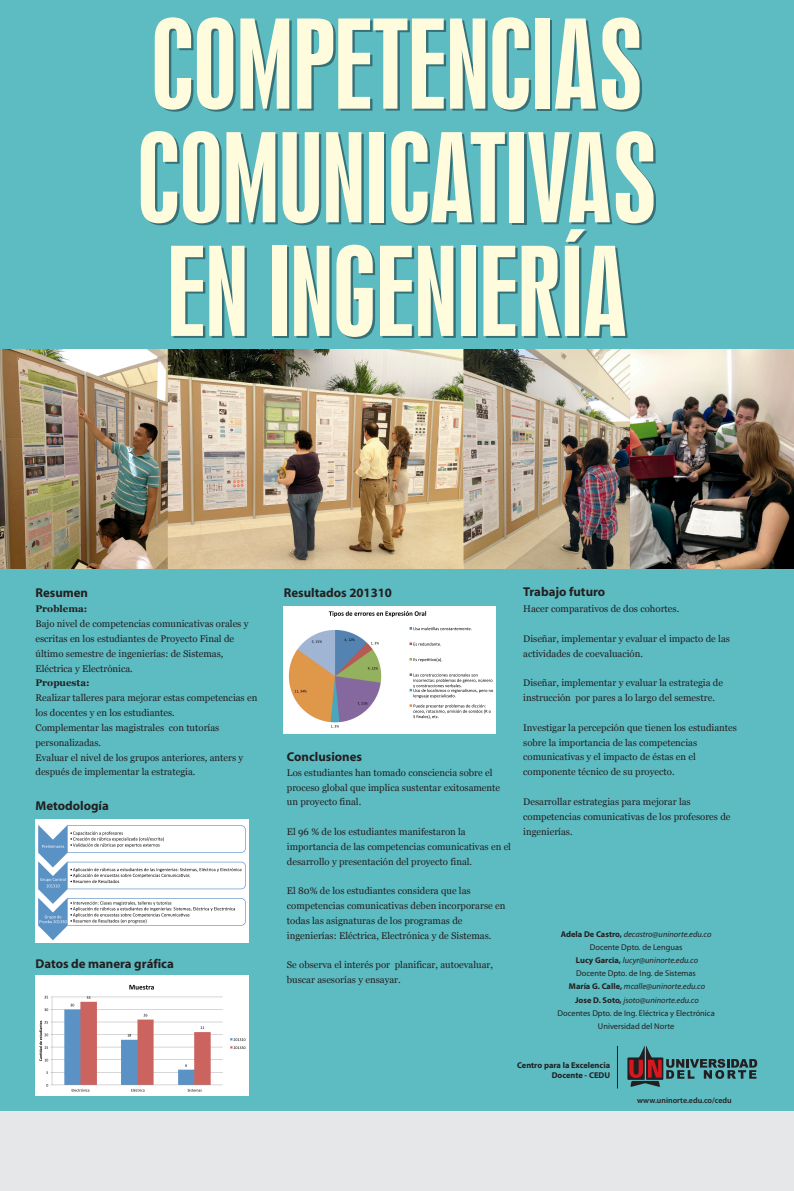
<style>
.page{position:relative;width:794px;height:1191px;background:#fff}
.page>*{position:absolute;margin:0;border:0;box-sizing:border-box;transform-origin:0 0}
.t1{font:115.2px/113.6px "Swiss 924 BT Regular B";color:#fffcdd}
.t2{font:700 12.8px "Myriad";color:#231f20}
.t3{font:9.6px/14.8px "Georgia";color:#231f20}
.t4{font:700 9.6px "Georgia";color:#231f20}
.t5{font:8.4px/13.2px "Myriad Pro";color:#231f20;text-align:center}
.t6{font:700 8.4px/10.1px "Myriad";color:#231f20;text-align:right}
.t7{font:600 8px "Myriad Pro";color:#231f20}
.s1{font-weight:700}
.s2{font-style:italic}
</style>
<div class="page">
<div style="left:0;top:0;width:794px;height:1122px;background:#5dbbc2"></div>
<svg style="left:627px;top:1046px;width:130px;height:41px"></svg>
<div style="left:0;top:1111px;width:794px;height:80px;background:#e6e7e9"></div>
<hr style="left:617px;top:1046px;width:1px;height:42px;background:#231f20">
<img style="left:35px;top:820px;width:214px;height:123px">
<img style="left:35px;top:975px;width:214px;height:120px">
<img style="left:284px;top:606px;width:211px;height:127px">
<img style="left:0;top:349px;width:794px;height:219px">
<h1 class="t1" style="left:137px;top:9px;width:521px">COMPETENCIAS<br>COMUNICATIVAS<br>EN INGENIERÍA</h1>
<h2 class="t2" style="left:35px;top:586px;width:54px">Resumen</h2>
<h2 class="t2" style="left:284px;top:586px;width:110px">Resultados 201310</h2>
<h2 class="t2" style="left:523px;top:584px;width:84px">Trabajo futuro</h2>
<p class="t4" style="left:35px;top:603px;width:53px">Problema:</p>
<p class="t3" style="left:35px;top:616px;width:214px">Bajo nivel de competencias comunicativas orales y escritas en los estudiantes de Proyecto Final de último semestre de ingenierías: de Sistemas, Eléctrica y Electrónica.</p>
<p class="t4" style="left:35px;top:677px;width:56px">Propuesta:</p>
<p class="t3" style="left:35px;top:691px;width:223px">Realizar talleres para mejorar estas competencias en los docentes y en los estudiantes.<br>Complementar las magistrales con tutorías personalizadas.<br>Evaluar el nivel de los grupos anteriores, anters y después de implementar la estrategia.</p>
<h2 class="t2" style="left:35px;top:799px;width:75px">Metodología</h2>
<h2 class="t2" style="left:35px;top:957px;width:140px">Datos de manera gráfica</h2>
<h2 class="t2" style="left:287px;top:750px;width:77px">Conclusiones</h2>
<p class="t3" style="left:287px;top:765px;width:215px">Los estudiantes han tomado consciencia sobre el proceso global que implica sustentar exitosamente un proyecto final.</p>
<p class="t3" style="left:287px;top:824px;width:226px">El 96 % de los estudiantes manifestaron la importancia de las competencias comunicativas en el desarrollo y presentación del proyecto final.</p>
<p class="t3" style="left:287px;top:883px;width:220px">El 80% de los estudiantes considera que las competencias comunicativas deben incorporarse en todas las asignaturas de los programas de ingenierías: Eléctrica, Electrónica y de Sistemas.</p>
<p class="t3" style="left:287px;top:957px;width:208px">Se observa el interés por planificar, autoevaluar, buscar asesorías y ensayar.</p>
<p class="t3" style="left:523px;top:602px;width:158px">Hacer comparativos de dos cohortes.</p>
<p class="t3" style="left:523px;top:631px;width:208px">Diseñar, implementar y evaluar el impacto de las actividades de coevaluación.</p>
<p class="t3" style="left:523px;top:676px;width:201px">Diseñar, implementar y evaluar la estrategia de instrucción por pares a lo largo del semestre.</p>
<p class="t3" style="left:523px;top:720px;width:215px">Investigar la percepción que tienen los estudiantes sobre la importancia de las competencias comunicativas y el impacto de éstas en el componente técnico de su proyecto.</p>
<p class="t3" style="left:523px;top:794px;width:209px">Desarrollar estrategias para mejorar las competencias comunicativas de los profesores de ingenierías.</p>
<p class="t5" style="left:557px;top:927px;width:159px"><span class="s1">Adela De Castro,</span> <span class="s2">decastro@uninorte.edu.co </span>Docente Dpto. de Lenguas<br><span class="s1">Lucy Garcia,</span> <span class="s2">lucyr@uninorte.edu.co<br></span>Docente Dpto. de Ing. de Sistemas<br><span class="s1">María G. Calle,</span> <span class="s2">mcalle@uninorte.edu.co<br></span><span class="s1">Jose D. Soto,</span> <span class="s2">jsoto@uninorte.edu.co </span>Docentes Dpto. de Ing. Eléctrica y Electrónica Universidad del Norte</p>
<p class="t6" style="left:517px;top:1060px;width:94px">Centro para la Excelencia<br>Docente - CEDU</p>
<p class="t7" style="left:637px;top:1095px;width:96px">www.uninorte.edu.co/cedu</p>
</div>
